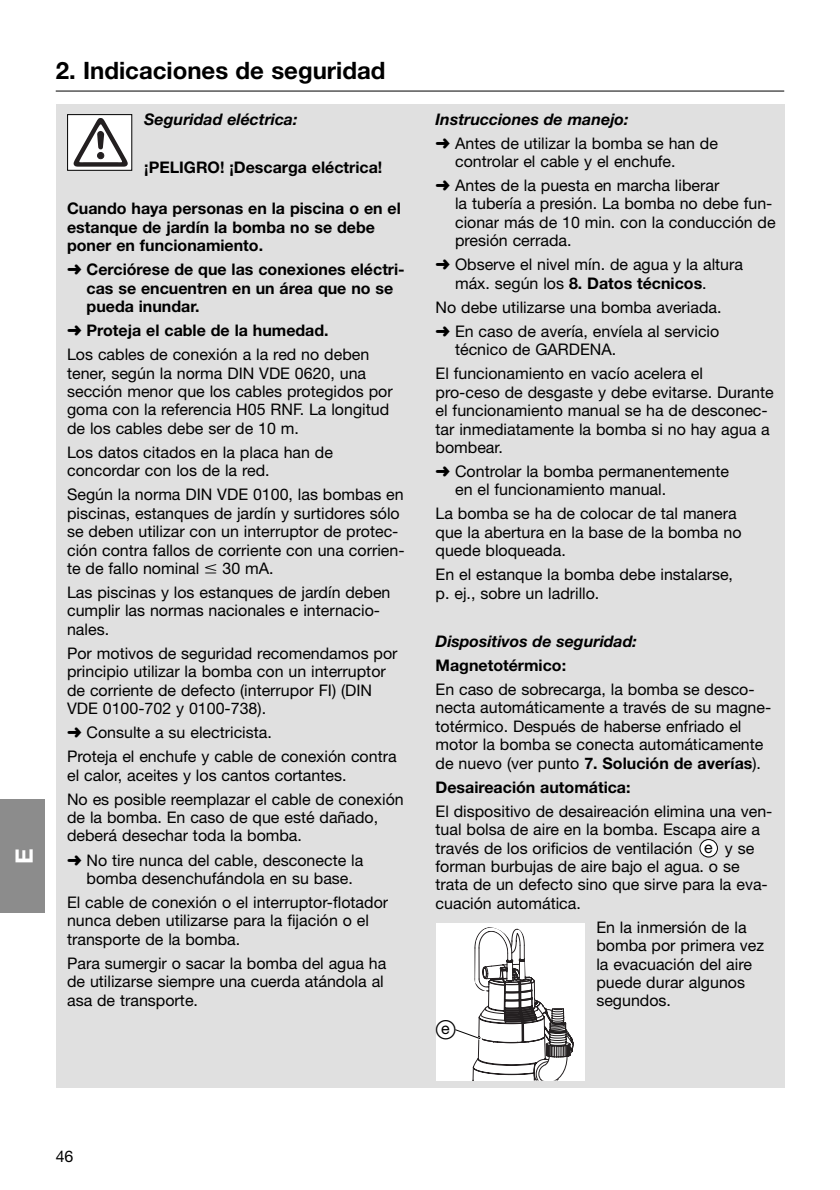
<style>
.page{position:relative;width:840px;height:1190px;background:#fff}
.page>*{position:absolute;margin:0;border:0;box-sizing:border-box;transform-origin:0 0}
.t1{font:700 24px "Helvetica Neue";color:#000}
.t2{font:700 24px "Helvetica Neue";color:#fff}
.t3{font:20px "European Pi One";color:#fff}
.t4{font:16px/18.4px "Helvetica Neue";color:#000}
.t5{font:700 16px/18.4px "Helvetica Neue";color:#000}
.t6{font:italic 700 16px "Helvetica Neue";color:#000}
.s1{font-weight:700}
.s2{font-family:"European Pi Two"}
.s3{font-weight:700;font-style:italic}
.s4{font-family:"Helvetica Neue";font-size:16px;color:#000}
</style>
<div class="page">
<div style="left:0;top:799px;width:44px;height:113px;background:#8c8c8c"></div>
<div style="left:56px;top:105px;width:728px;height:983px;background:#e0e0e0"></div>
<div style="left:700px;top:840px;width:17px;height:17px;background:#fff;border-radius:50%"></div>
<div style="left:699px;top:839px;width:19px;height:19px;border:2px solid #000;border-radius:50%"></div>
<div style="left:436px;top:923px;width:148px;height:157px;background:#fff"></div>
<svg style="left:55px;top:90px;width:730px;height:81px"></svg>
<svg style="left:449px;top:927px;width:125px;height:153px"></svg>
<h1 class="t2" style="left:16px;top:864px;width:17px;rotate:-90deg">E</h1>
<h1 class="t1" style="left:56px;top:62px;width:331px">2. Indicaciones de seguridad</h1>
<p class="t6" style="left:144px;top:113px;width:155px">Seguridad eléctrica:</p>
<p class="t5" style="left:144px;top:159px;width:240px">¡PELIGRO! ¡Descarga eléctrica!</p>
<p class="t5" style="left:67px;top:201px;width:335px">Cuando haya personas en la piscina o en el estanque de jardín la bomba no se debe poner en funcionamiento.</p>
<p class="t5" style="left:87px;top:262px;width:320px;text-indent:-20px">➜ Cerciórese de que las conexiones eléctri&shy;cas se encuentren en un área que no se pueda inundar.</p>
<p class="t4" style="left:67px;top:320px;width:304px;line-height:24px">➜ <span class="s1">Proteja el cable de la humedad.<br></span>Los cables de conexión a la red no deben</p>
<p class="t4" style="left:67px;top:365px;width:327px">tener, según la norma DIN VDE 0620, una sección menor que los cables protegidos por goma con la referencia H05 RNF. La longitud de los cables debe ser de 10 m.</p>
<p class="t4" style="left:67px;top:445px;width:267px">Los datos citados en la placa han de concordar con los de la red.</p>
<p class="t4" style="left:67px;top:487px;width:339px">Según la norma DIN VDE 0100, las bombas en piscinas, estanques de jardín y surtidores sólo se deben utilizar con un interruptor de protec&shy;ción contra fallos de corriente con una corrien&shy;te de fallo nominal <span class="s2">-</span> 30 mA.</p>
<p class="t4" style="left:67px;top:585px;width:325px">Las piscinas y los estanques de jardín deben cumplir las normas nacionales e internacio&shy;nales.</p>
<p class="t4" style="left:67px;top:646px;width:332px">Por motivos de seguridad recomendamos por principio utilizar la bomba con un interruptor de corriente de defecto (interrupor FI) (DIN VDE 0100-702 y 0100-738).</p>
<p class="t4" style="left:67px;top:722px;width:331px;line-height:24px">➜ Consulte a su electricista.<br>Proteja el enchufe y cable de conexión contra</p>
<p class="t4" style="left:67px;top:765px;width:338px;line-height:24px">el calor, aceites y los cantos cortantes.<br>No es posible reemplazar el cable de conexión</p>
<p class="t4" style="left:67px;top:810px;width:313px">de la bomba. En caso de que esté dañado, deberá desechar toda la bomba.</p>
<p class="t4" style="left:67px;top:852px;width:298px;text-align:center">➜ No tire nunca del cable, desconecte la bomba desenchufándola en su base.</p>
<p class="t4" style="left:67px;top:895px;width:323px">El cable de conexión o el interruptor-flotador nunca deben utilizarse para la fijación o el transporte de la bomba.</p>
<p class="t4" style="left:67px;top:956px;width:321px">Para sumergir o sacar la bomba del agua ha de utilizarse siempre una cuerda atándola al asa de transporte.</p>
<p class="t4" style="left:436px;top:108px;width:284px;line-height:24px"><span class="s3">Instrucciones de manejo:<br></span>➜ Antes de utilizar la bomba se han de</p>
<p class="t4" style="left:436px;top:151px;width:285px;line-height:24px;text-indent:20px">controlar el cable y el enchufe.<br>➜ Antes de la puesta en marcha liberar</p>
<p class="t4" style="left:455px;top:196px;width:322px">la tubería a presión. La bomba no debe fun&shy;cionar más de 10 min. con la conducción de presión cerrada.</p>
<p class="t4" style="left:455px;top:257px;width:290px;text-indent:-20px">➜ Observe el nivel mín. de agua y la altura máx. según los <span class="s1">8. Datos técnicos</span>.</p>
<p class="t4" style="left:436px;top:297px;width:288px;line-height:24px">No debe utilizarse una bomba averiada. ➜ En caso de avería, envíela al servicio</p>
<p class="t4" style="left:436px;top:339px;width:269px;line-height:24px;text-indent:20px">técnico de GARDENA.<br>El funcionamiento en vacío acelera el</p>
<p class="t4" style="left:436px;top:384px;width:340px">pro-ceso de desgaste y debe evitarse. Durante el funcionamiento manual se ha de desconec&shy;tar inmediatamente la bomba si no hay agua a bombear.</p>
<p class="t4" style="left:455px;top:464px;width:275px;text-indent:-20px">➜ Controlar la bomba permanentemente en el funcionamiento manual.</p>
<p class="t4" style="left:436px;top:506px;width:307px">La bomba se ha de colocar de tal manera que la abertura en la base de la bomba no quede bloqueada.</p>
<p class="t4" style="left:436px;top:567px;width:299px">En el estanque la bomba debe instalarse, p. ej., sobre un ladrillo.</p>
<p class="t6" style="left:436px;top:635px;width:203px">Dispositivos de seguridad:</p>
<p class="t5" style="left:436px;top:658px;width:132px">Magnetotérmico:</p>
<p class="t4" style="left:436px;top:682px;width:337px">En caso de sobrecarga, la bomba se desco&shy;necta automáticamente a través de su magne&shy;totérmico. Después de haberse enfriado el motor la bomba se conecta automáticamente de nuevo (ver punto <span class="s1">7. Solución de averías</span>).</p>
<p class="t5" style="left:436px;top:779px;width:197px">Desaireación automática:</p>
<p class="t4" style="left:436px;top:803px;width:338px">El dispositivo de desaireación elimina una ven&shy;tual bolsa de aire en la bomba. Escapa aire a través de los orificios de ventilación</p>
<p class="t4" style="left:704px;top:839px;width:10px">e</p>
<p class="t4" style="left:436px;top:840px;width:334px;text-indent:289px">y se forman burbujas de aire bajo el agua. o se trata de un defecto sino que sirve para la eva&shy;cuación automática.</p>
<p class="t4" style="left:596px;top:920px;width:169px">En la inmersión de la bomba por primera vez la evacuación del aire puede durar algunos segundos.</p>
<p class="t3" style="left:436px;top:1019px;width:21px">-<span class="s4">e</span></p>
<p class="t4" style="left:56px;top:1149px;width:19px">46</p>
</div>
